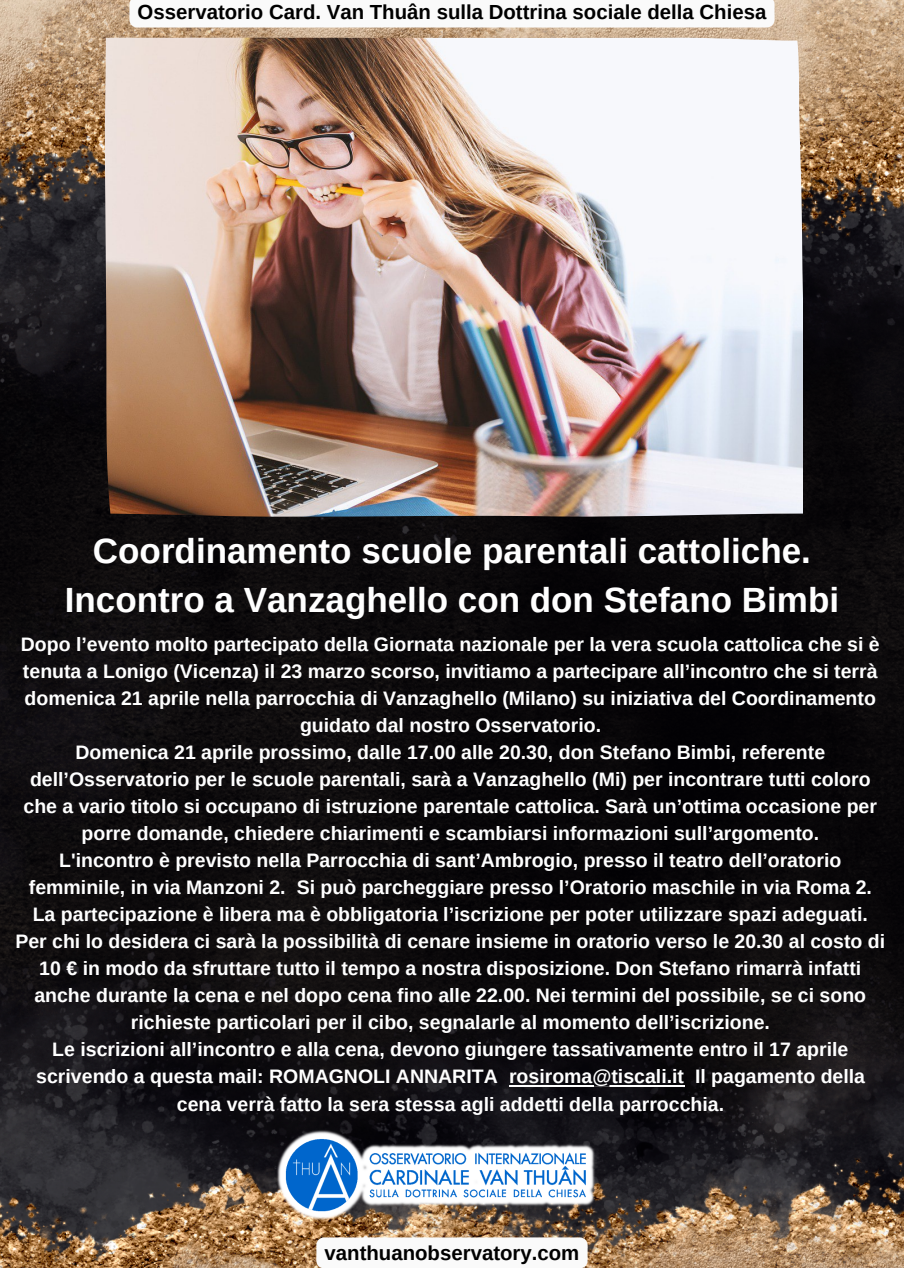
<style>
.page{position:relative;width:904px;height:1268px;background:#fff}
.page>*{position:absolute;margin:0;border:0;box-sizing:border-box;transform-origin:0 0}
.t1{font:700 35px/48.8px "Arimo";color:#fff;text-align:center}
.t2{font:700 20.4px "Arimo";color:#000}
.t3{font:700 19.5px/27px "Arimo";color:#fff;text-align:center}
</style>
<div class="page">
<img style="left:0;top:0;width:903px;height:1268px">
<img style="left:105px;top:38px;width:697px;height:479px">
<svg style="left:129px;top:0;width:645px;height:28px"></svg>
<svg style="left:316px;top:1237px;width:271px;height:31px"></svg>
<hr style="left:509px;top:1085px;width:175px;height:1px;background:#fff">
<img style="left:237px;top:1125px;width:406px;height:105px">
<p class="t2" style="left:138px;top:1px;width:630px">Osservatorio Card. Van Thuân sulla Dottrina sociale della Chiesa</p>
<p class="t1" style="left:65px;top:526px;width:775px">Coordinamento scuole parentali cattoliche.<br>Incontro a Vanzaghello con don Stefano Bimbi</p>
<h1 class="t3" style="left:21px;top:631px;width:860px">Dopo l’evento molto partecipato della Giornata nazionale per la vera scuola cattolica che si è tenuta a Lonigo (Vicenza) il 23 marzo scorso, invitiamo a partecipare all’incontro che si terrà domenica 21 aprile nella parrocchia di Vanzaghello (Milano) su iniziativa del Coordinamento guidato dal nostro Osservatorio.</h1>
<p class="t3" style="left:24px;top:739px;width:854px">Domenica 21 aprile prossimo, dalle 17.00 alle 20.30, don Stefano Bimbi, referente dell’Osservatorio per le scuole parentali, sarà a Vanzaghello (Mi) per incontrare tutti coloro che a vario titolo si occupano di istruzione parentale cattolica. Sarà un’ottima occasione per porre domande, chiedere chiarimenti e scambiarsi informazioni sull’argomento.</p>
<p class="t3" style="left:29px;top:847px;width:844px">L'incontro è previsto nella Parrocchia di sant’Ambrogio, presso il teatro dell’oratorio femminile, in via Manzoni 2. Si può parcheggiare presso l’Oratorio maschile in via Roma 2.<br>La partecipazione è libera ma è obbligatoria l’iscrizione per poter utilizzare spazi adeguati.</p>
<p class="t3" style="left:15px;top:928px;width:871px">Per chi lo desidera ci sarà la possibilità di cenare insieme in oratorio verso le 20.30 al costo di 10 € in modo da sfruttare tutto il tempo a nostra disposizione. Don Stefano rimarrà infatti anche durante la cena e nel dopo cena fino alle 22.00. Nei termini del possibile, se ci sono richieste particolari per il cibo, segnalarle al momento dell’iscrizione.</p>
<p class="t3" style="left:36px;top:1036px;width:813px;text-align:left;text-indent:16px">Le iscrizioni all’incontro e alla cena, devono giungere tassativamente entro il 17 aprile scrivendo a questa mail: ROMAGNOLI ANNARITA</p>
<p class="t3" style="left:177px;top:1063px;width:689px;text-align:left;text-indent:332px">rosiroma@tiscali.it Il pagamento della cena verrà fatto la sera stessa agli addetti della parrocchia.</p>
<p class="t2" style="left:324px;top:1241px;width:256px">vanthuanobservatory.com</p>
</div>
